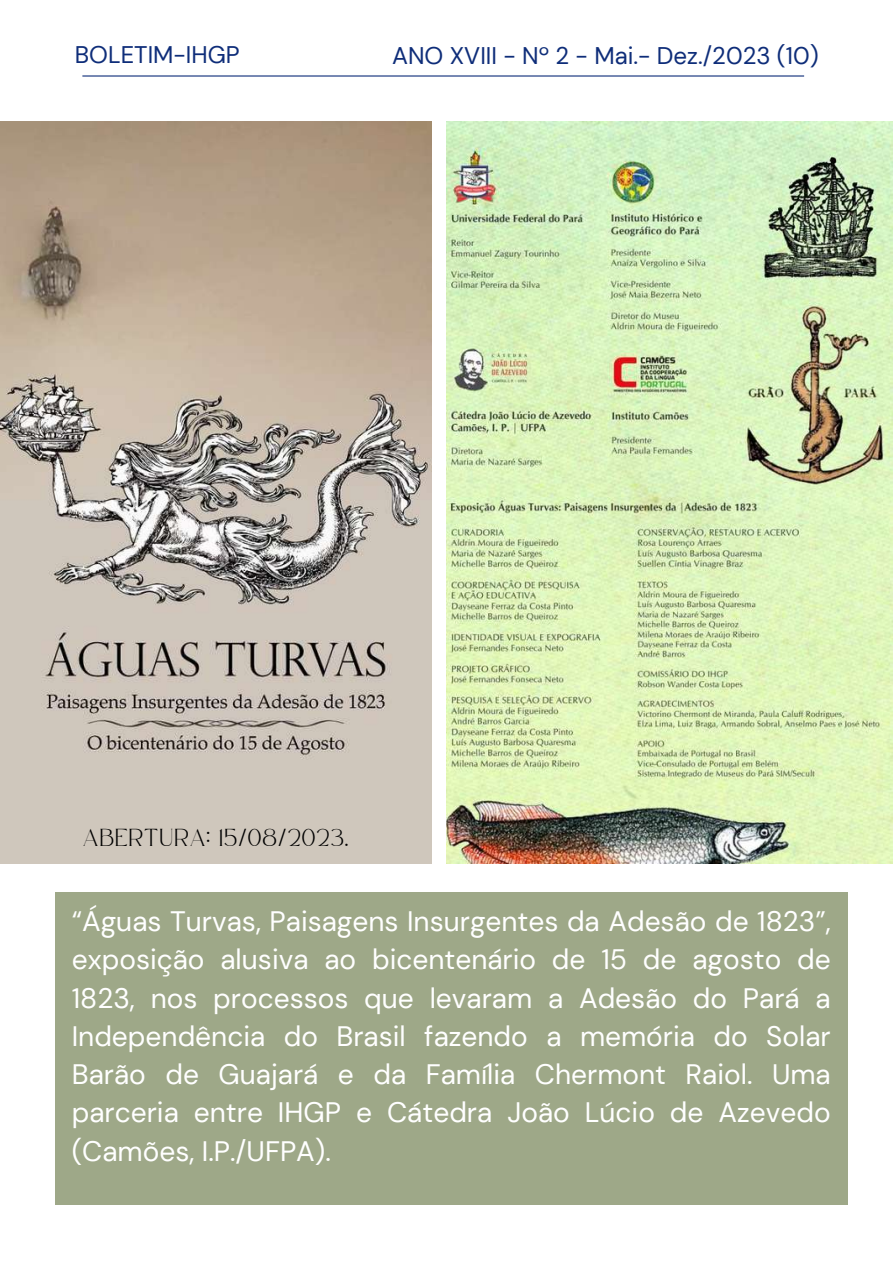
<style>
.page{position:relative;width:893px;height:1264px;background:#fff}
.page>*{position:absolute;margin:0;border:0;box-sizing:border-box;transform-origin:0 0}
.t1{font:28.05px/38.2px "DM Sans";color:#fff;text-align:justify}
.t2{font:24px "DM Sans";color:#0e2d79}
.t3{font:12px "Safira March";letter-spacing:.13em;color:#000}
</style>
<div class="page">
<div style="left:55px;top:892px;width:792px;height:313px;background:#9ea888"></div>
<img style="left:446px;top:122px;width:446px;height:741px">
<img style="left:0;top:122px;width:431px;height:741px">
<hr style="left:82px;top:75px;width:722px;height:2px;background:#0e2d79">
<p class="t2" style="left:75px;top:39px;width:166px">BOLETIM-IHGP</p>
<p class="t2" style="left:392px;top:40px;width:428px">ANO XVIII - Nº 2 - Mai.- Dez./2023 (10)</p>
<p class="t3" style="left:83px;top:834px;width:267px">ABERTURA: 15/08/2023.</p>
<p class="t1" style="left:72px;top:902px;width:760px">“Águas Turvas, Paisagens Insurgentes da Adesão de 1823”, exposição alusiva ao bicentenário de 15 de agosto de 1823, nos processos que levaram a Adesão do Pará a Independência do Brasil fazendo a memória do Solar Barão de Guajará e da Família Chermont Raiol. Uma parceria entre IHGP e Cátedra João Lúcio de Azevedo (Camões, I.P./UFPA).</p>
</div>
